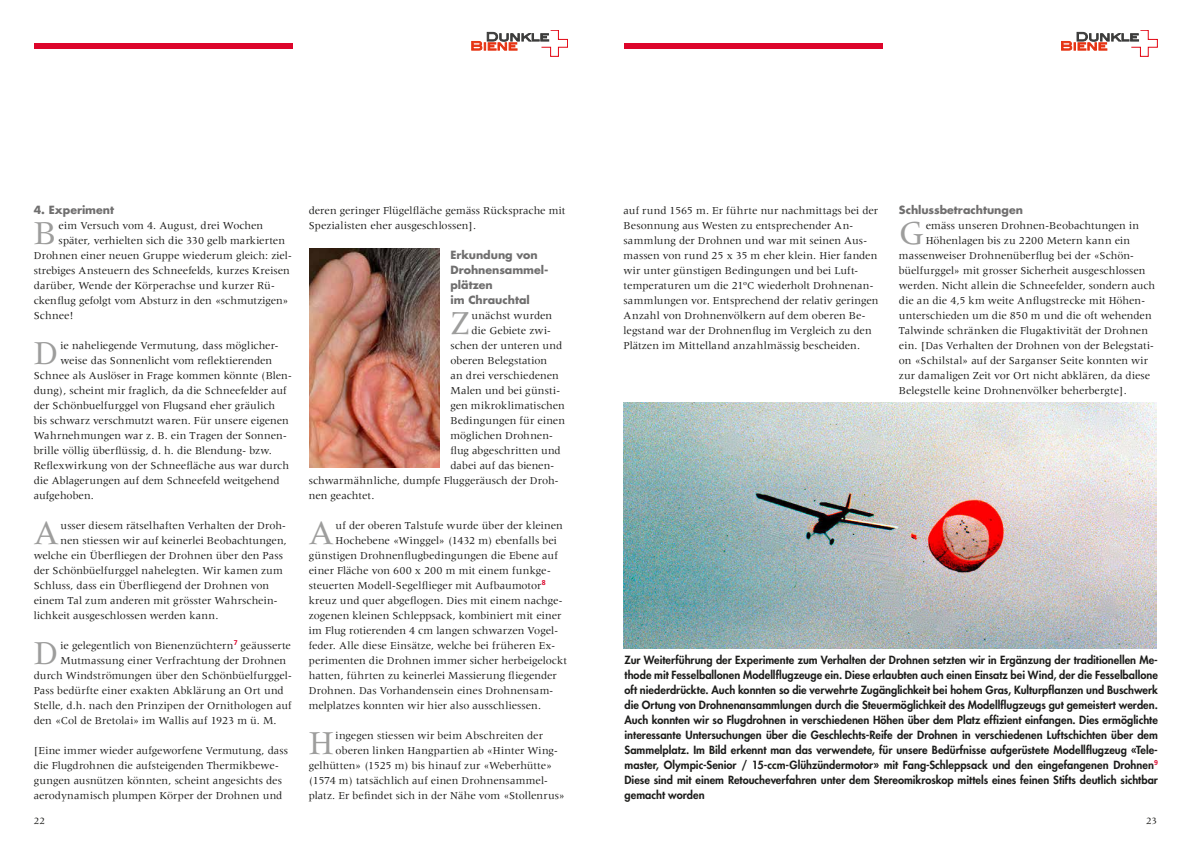
<style>
.page{position:relative;width:1191px;height:842px;background:#fff}
.page>*{position:absolute;margin:0;border:0;box-sizing:border-box;transform-origin:0 0}
.t1{font:34.7px "Meridien";color:#9d9d9c}
.t2{font:11px/15px "Meridien";letter-spacing:-.005em;color:#1d1d1b}
.t3{font:800 11px/15px "Futura";color:#1d1d1b;text-align:justify}
.t4{font:700 11px/15px "Futura";color:#706f6f}
.t5{font:11px "Meridien";letter-spacing:.015em;color:#1d1d1b}
.t6{font:10px "Meridien";color:#1d1d1b}
</style>
<div class="page">
<svg style="left:471px;top:30px;width:97px;height:27px"></svg>
<svg style="left:1061px;top:30px;width:96px;height:27px"></svg>
<div style="left:34px;top:43px;width:258px;height:6px;background:#dd052b"></div>
<div style="left:624px;top:43px;width:258px;height:6px;background:#dd052b"></div>
<img style="left:309px;top:249px;width:130px;height:218px">
<img style="left:623px;top:403px;width:533px;height:245px">
<p class="t4" style="left:34px;top:202px;width:82px">4. Experiment</p>
<h1 class="t1" style="left:34px;top:213px;width:25px">B</h1>
<p class="t2" style="left:59px;top:217px;width:206px">eim Versuch vom 4. August, drei Wochen</p>
<p class="t2" style="left:59px;top:232px;width:228px">später, verhielten sich die 330 gelb markierten</p>
<p class="t2" style="left:34px;top:247px;width:260px">Drohnen einer neuen Gruppe wiederum gleich: ziel-</p>
<p class="t2" style="left:34px;top:262px;width:258px">strebiges Ansteuern des Schneefelds, kurzes Kreisen</p>
<p class="t2" style="left:34px;top:277px;width:243px">darüber, Wende der Körperachse und kurzer Rü-</p>
<p class="t2" style="left:34px;top:292px;width:256px">ckenflug gefolgt vom Absturz in den «schmutzigen»</p>
<p class="t2" style="left:34px;top:307px;width:41px">Schnee!</p>
<h1 class="t1" style="left:34px;top:333px;width:27px">D</h1>
<p class="t2" style="left:61px;top:337px;width:220px">ie naheliegende Vermutung, dass möglicher-</p>
<p class="t2" style="left:61px;top:352px;width:213px">weise das Sonnenlicht vom reflektierenden</p>
<p class="t2" style="left:34px;top:367px;width:260px">Schnee als Auslöser in Frage kommen könnte (Blen-</p>
<p class="t2" style="left:34px;top:382px;width:254px">dung), scheint mir fraglich, da die Schneefelder auf</p>
<p class="t2" style="left:34px;top:397px;width:243px">der Schönbuelfurggel von Flugsand eher gräulich</p>
<p class="t2" style="left:34px;top:412px;width:256px">bis schwarz verschmutzt waren. Für unsere eigenen</p>
<p class="t2" style="left:34px;top:427px;width:255px">Wahrnehmungen war z. B. ein Tragen der Sonnen-</p>
<p class="t2" style="left:34px;top:442px;width:239px">brille völlig überflüssig, d. h. die Blendung- bzw.</p>
<p class="t2" style="left:34px;top:457px;width:257px">Reflexwirkung von der Schneefläche aus war durch</p>
<p class="t2" style="left:34px;top:472px;width:247px">die Ablagerungen auf dem Schneefeld weitgehend</p>
<p class="t2" style="left:34px;top:487px;width:62px">aufgehoben.</p>
<h1 class="t1" style="left:34px;top:513px;width:27px">A</h1>
<p class="t2" style="left:61px;top:517px;width:227px">usser diesem rätselhaften Verhalten der Droh-</p>
<p class="t2" style="left:61px;top:532px;width:228px">nen stiessen wir auf keinerlei Beobachtungen,</p>
<p class="t2" style="left:34px;top:547px;width:251px">welche ein Überfliegen der Drohnen über den Pass</p>
<p class="t2" style="left:34px;top:562px;width:251px">der Schönbüelfurggel nahelegten. Wir kamen zum</p>
<p class="t2" style="left:34px;top:577px;width:237px">Schluss, dass ein Überfliegend der Drohnen von</p>
<p class="t2" style="left:34px;top:592px;width:246px">einem Tal zum anderen mit grösster Wahrschein-</p>
<p class="t2" style="left:34px;top:607px;width:186px">lichkeit ausgeschlossen werden kann.</p>
<h1 class="t1" style="left:34px;top:633px;width:27px">D</h1>
<p class="t2" style="left:61px;top:637px;width:232px">ie gelegentlich von Bienenzüchtern<sup>7</sup> geäusserte</p>
<p class="t2" style="left:61px;top:652px;width:227px">Mutmassung einer Verfrachtung der Drohnen</p>
<p class="t2" style="left:34px;top:667px;width:260px">durch Windströmungen über den Schönbüelfurggel-</p>
<p class="t2" style="left:34px;top:682px;width:251px">Pass bedürfte einer exakten Abklärung an Ort und</p>
<p class="t2" style="left:34px;top:697px;width:259px">Stelle, d.h. nach den Prinzipen der Ornithologen auf</p>
<p class="t2" style="left:34px;top:712px;width:244px">den «Col de Bretolai» im Wallis auf 1923 m ü. M.</p>
<p class="t2" style="left:34px;top:742px;width:256px">[Eine immer wieder aufgeworfene Vermutung, dass die Flugdrohnen die aufsteigenden Thermikbewe&shy;gungen ausnützen könnten, scheint angesichts des aerodynamisch plumpen Körper der Drohnen und</p>
<p class="t2" style="left:309px;top:202px;width:258px">deren geringer Flügelfläche gemäss Rücksprache mit<br>Spezialisten eher ausgeschlossen].</p>
<p class="t4" style="left:450px;top:247px;width:100px">Erkundung von<br>Drohnensammel&shy;plätzen<br>im Chrauchtal</p>
<h1 class="t1" style="left:450px;top:303px;width:21px">Z</h1>
<p class="t2" style="left:471px;top:307px;width:82px">unächst wurden</p>
<p class="t2" style="left:471px;top:322px;width:81px">die Gebiete zwi-</p>
<p class="t2" style="left:450px;top:337px;width:113px">schen der unteren und</p>
<p class="t2" style="left:450px;top:352px;width:98px">oberen Belegstation</p>
<p class="t2" style="left:450px;top:367px;width:110px">an drei verschiedenen</p>
<p class="t5" style="left:450px;top:384px;width:111px">Malen und bei günsti-</p>
<p class="t2" style="left:450px;top:397px;width:116px">gen mikroklimatischen</p>
<p class="t2" style="left:450px;top:412px;width:116px">Bedingungen für einen</p>
<p class="t2" style="left:450px;top:427px;width:104px">möglichen Drohnen-</p>
<p class="t2" style="left:450px;top:442px;width:112px">flug abgeschritten und</p>
<p class="t2" style="left:450px;top:457px;width:106px">dabei auf das bienen-</p>
<p class="t2" style="left:309px;top:472px;width:251px">schwarmähnliche, dumpfe Fluggeräusch der Droh-</p>
<p class="t2" style="left:309px;top:487px;width:67px">nen geachtet.</p>
<h1 class="t1" style="left:309px;top:513px;width:27px">A</h1>
<p class="t2" style="left:335px;top:517px;width:229px">uf der oberen Talstufe wurde über der kleinen</p>
<p class="t2" style="left:335px;top:532px;width:223px">Hochebene «Winggel» (1432 m) ebenfalls bei</p>
<p class="t2" style="left:309px;top:547px;width:250px">günstigen Drohnenflugbedingungen die Ebene auf</p>
<p class="t2" style="left:309px;top:562px;width:244px">einer Fläche von 600 x 200 m mit einem funkge-</p>
<p class="t2" style="left:309px;top:577px;width:238px">steuerten Modell-Segelflieger mit Aufbaumotor<sup>8</sup></p>
<p class="t2" style="left:309px;top:592px;width:255px">kreuz und quer abgeflogen. Dies mit einem nachge-</p>
<p class="t2" style="left:309px;top:607px;width:254px">zogenen kleinen Schleppsack, kombiniert mit einer</p>
<p class="t2" style="left:309px;top:622px;width:251px">im Flug rotierenden 4 cm langen schwarzen Vogel-</p>
<p class="t2" style="left:309px;top:637px;width:248px">feder. Alle diese Einsätze, welche bei früheren Ex-</p>
<p class="t2" style="left:309px;top:652px;width:260px">perimenten die Drohnen immer sicher herbeigelockt</p>
<p class="t2" style="left:309px;top:667px;width:249px">hatten, führten zu keinerlei Massierung fliegender</p>
<p class="t2" style="left:309px;top:682px;width:246px">Drohnen. Das Vorhandensein eines Drohnensam-</p>
<p class="t2" style="left:309px;top:697px;width:234px">melplatzes konnten wir hier also ausschliessen.</p>
<h1 class="t1" style="left:309px;top:723px;width:27px">H</h1>
<p class="t2" style="left:335px;top:727px;width:209px">ingegen stiessen wir beim Abschreiten der</p>
<p class="t2" style="left:335px;top:742px;width:224px">oberen linken Hangpartien ab «Hinter Wing-</p>
<p class="t2" style="left:309px;top:757px;width:245px">gelhütten» (1525 m) bis hinauf zur «Weberhütte»</p>
<p class="t2" style="left:309px;top:772px;width:241px">(1574 m) tatsächlich auf einen Drohnensammel-</p>
<p class="t2" style="left:309px;top:787px;width:258px">platz. Er befindet sich in der Nähe vom «Stollenrus»</p>
<p class="t2" style="left:623px;top:202px;width:256px">auf rund 1565 m. Er führte nur nachmittags bei der Besonnung aus Westen zu entsprechender An&shy;sammlung der Drohnen und war mit seinen Aus&shy;massen von rund 25 x 35 m eher klein. Hier fanden wir unter günstigen Bedingungen und bei Luft&shy;temperaturen um die 21ºC wiederholt Drohnenan&shy;sammlungen vor. Entsprechend der relativ geringen Anzahl von Drohnenvölkern auf dem oberen Be&shy;legstand war der Drohnenflug im Vergleich zu den Plätzen im Mittelland anzahlmässig bescheiden.</p>
<p class="t4" style="left:899px;top:202px;width:126px">Schlussbetrachtungen</p>
<h1 class="t1" style="left:899px;top:213px;width:27px">G</h1>
<p class="t2" style="left:925px;top:217px;width:215px">emäss unseren Drohnen-Beobachtungen in</p>
<p class="t2" style="left:925px;top:232px;width:206px">Höhenlagen bis zu 2200 Metern kann ein</p>
<p class="t2" style="left:899px;top:247px;width:237px">massenweiser Drohnenüberflug bei der «Schön-</p>
<p class="t2" style="left:899px;top:262px;width:248px">büelfurggel» mit grosser Sicherheit ausgeschlossen</p>
<p class="t2" style="left:899px;top:277px;width:258px">werden. Nicht allein die Schneefelder, sondern auch</p>
<p class="t2" style="left:899px;top:292px;width:248px">die an die 4,5 km weite Anflugstrecke mit Höhen-</p>
<p class="t2" style="left:899px;top:307px;width:254px">unterschieden um die 850 m und die oft wehenden</p>
<p class="t2" style="left:899px;top:322px;width:251px">Talwinde schränken die Flugaktivität der Drohnen</p>
<p class="t2" style="left:899px;top:337px;width:257px">ein. [Das Verhalten der Drohnen von der Belegstati-</p>
<p class="t2" style="left:899px;top:352px;width:251px">on «Schilstal» auf der Sarganser Seite konnten wir</p>
<p class="t2" style="left:899px;top:367px;width:253px">zur damaligen Zeit vor Ort nicht abklären, da diese</p>
<p class="t2" style="left:899px;top:382px;width:229px">Belegstelle keine Drohnenvölker beherbergte].</p>
<p class="t3" style="left:624px;top:652px;width:535px">Zur Weiterführung der Experimente zum Verhalten der Drohnen setzten wir in Ergänzung der traditionellen Me&shy;thode mit Fesselballonen Modellflugzeuge ein. Diese erlaubten auch einen Einsatz bei Wind, der die Fesselballone oft niederdrückte. Auch konnten so die verwehrte Zugänglichkeit bei hohem Gras, Kulturpflanzen und Buschwerk die Ortung von Drohnenansammlungen durch die Steuermöglichkeit des Modellflugzeugs gut gemeistert werden.<br>Auch konnten wir so Flugdrohnen in verschiedenen Höhen über dem Platz effizient einfangen. Dies ermöglichte interessante Untersuchungen über die Geschlechts-Reife der Drohnen in verschiedenen Luftschichten über dem Sammelplatz. Im Bild erkennt man das verwendete, für unsere Bedürfnisse aufgerüstete Modellflugzeug «Tele&shy;master, Olympic-Senior / 15-ccm-Glühzündermotor» mit Fang-Schleppsack und den eingefangenen Drohnen<sup>9<br></sup>Diese sind mit einem Retoucheverfahren unter dem Stereomikroskop mittels eines feinen Stifts deutlich sichtbar gemacht worden</p>
<p class="t6" style="left:34px;top:816px;width:13px">22</p>
<p class="t6" style="left:1146px;top:816px;width:13px">23</p>
</div>
